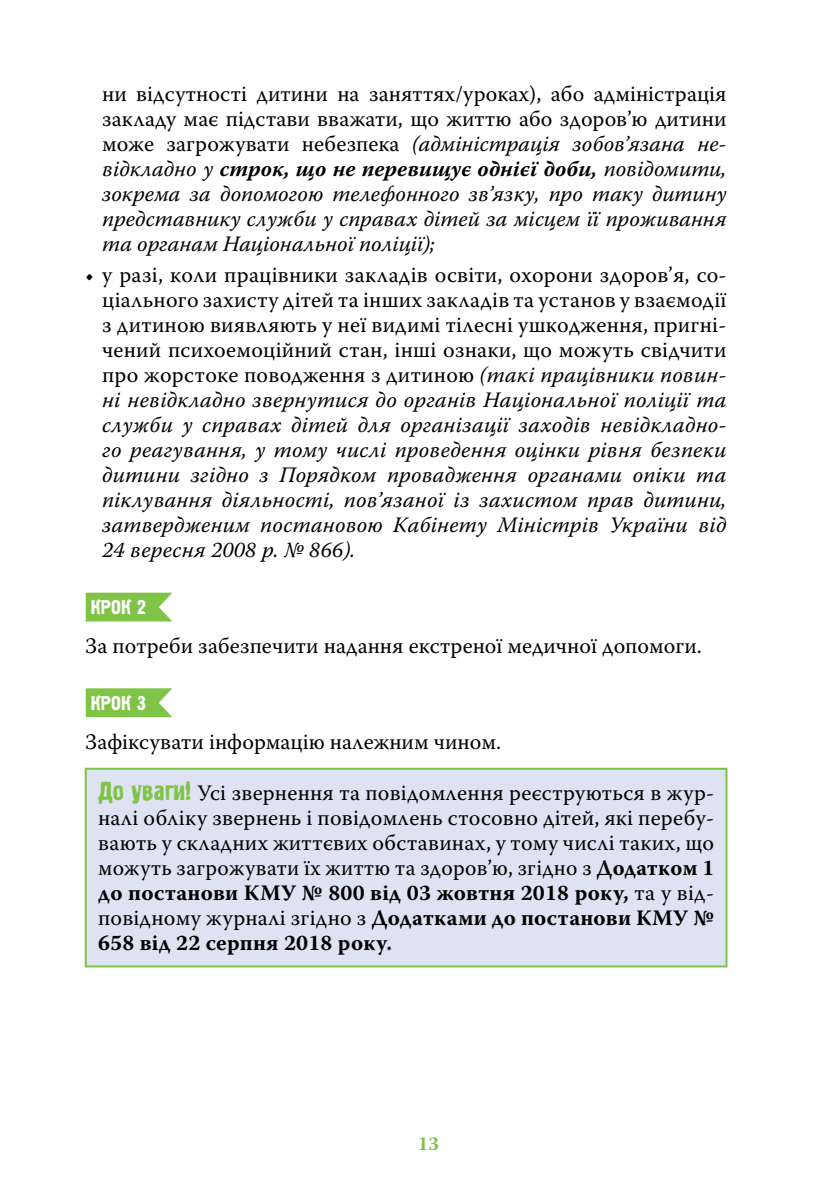
<style>
.page{position:relative;width:840px;height:1191px;background:#fff}
.page>*{position:absolute;margin:0;border:0;box-sizing:border-box;transform-origin:0 0}
.t1{font:italic 22px/25px "Warnock Pro";color:#000;text-align:justify}
.t2{font:22px/25px "Warnock Pro";color:#000;text-align:justify}
.t3{font:20px "Graffiti 1 C";color:#fff}
.t4{font:700 19.6px "Warnock Pro";color:#7fc347}
.s1{font-style:normal}
.s2{font-weight:700}
.s3{font-family:"Graffiti 1 C";font-size:26px;color:#7fc347}
</style>
<div class="page">
<svg style="left:86px;top:592px;width:86px;height:29px;background:#8bc858"></svg>
<svg style="left:86px;top:688px;width:86px;height:29px;background:#89c856"></svg>
<div style="left:86px;top:768px;width:640px;height:198px;background:#dee3f3"></div>
<div style="left:85px;top:767px;width:642px;height:200px;border:2px solid #7fc347"></div>
<p class="t1" style="left:102px;top:81px;width:625px"><span class="s1">ни відсутності дитини на заняттях/уроках), або адміністрація закладу має підстави вважати, що життю або здоров’ю дитини може загрожувати небезпека</span> (адміністрація зобов’язана не&shy;відкладно у <span class="s2">строк, що не перевищує однієї доби,</span> повідомити, зокрема за допомогою телефонного зв’язку, про таку дитину представнику служби у справах дітей за місцем її проживання та органам Національної поліції);</p>
<p class="t1" style="left:102px;top:262px;width:625px;text-indent:-17px"><span class="s1">• у разі, коли працівники закладів освіти, охорони здоров’я, со&shy;ціального захисту дітей та інших закладів та установ у взаємодії з дитиною виявляють у неї видимі тілесні ушкодження, пригні&shy;чений психоемоційний стан, інші ознаки, що можуть свідчити про жорстоке поводження з дитиною</span> (такі працівники повин&shy;ні невідкладно звернутися до органів Національної поліції та служби у справах дітей для організації заходів невідкладно&shy;го реагування, у тому числі проведення оцінки рівня безпеки дитини згідно з Порядком провадження органами опіки та піклування діяльності, пов’язаної із захистом прав дитини, затвердженим постановою Кабінету Міністрів України від 24 вересня 2008 р. № 866).</p>
<p class="t3" style="left:91px;top:595px;width:57px">КРОК 2</p>
<p class="t2" style="left:85px;top:633px;width:617px">За потреби забезпечити надання екстреної медичної допомоги.</p>
<p class="t3" style="left:91px;top:691px;width:57px">КРОК 3</p>
<p class="t2" style="left:85px;top:728px;width:417px">Зафіксувати інформацію належним чином.</p>
<p class="t2" style="left:98px;top:780px;width:617px"><span class="s3">До уваги!</span> Усі звернення та повідомлення реєструються в жур&shy;налі обліку звернень і повідомлень стосовно дітей, які перебу&shy;вають у складних життєвих обставинах, у тому числі таких, що можуть загрожувати їх життю та здоров’ю, згідно з <span class="s2">Додатком 1 до постанови КМУ № 800 від 03 жовтня 2018 року,</span> та у від&shy;повідному журналі згідно з <span class="s2">Додатками до постанови КМУ № 658 від 22 серпня 2018 року.</span></p>
<p class="t4" style="left:417px;top:1131px;width:23px">13</p>
</div>
